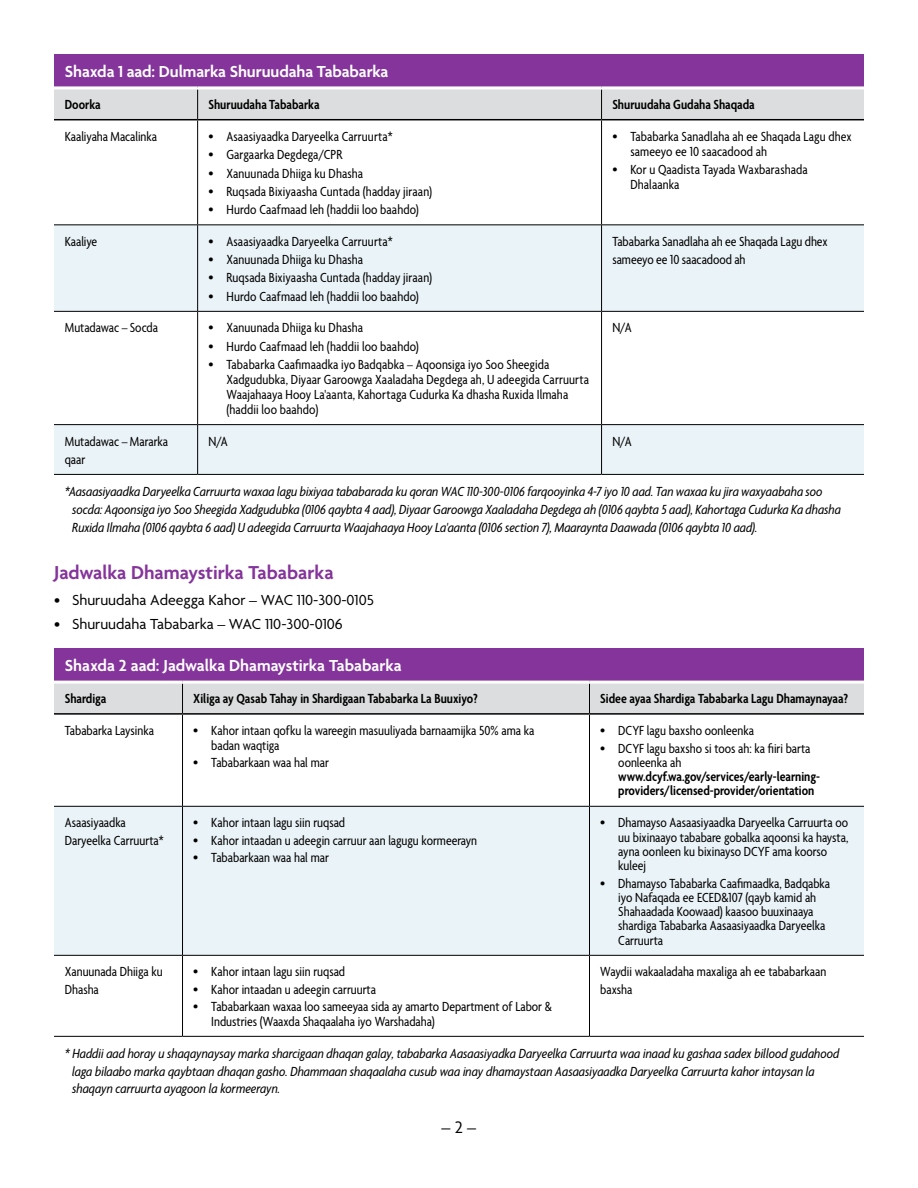
<style>
.page{position:relative;width:918px;height:1188px;background:#fff}
.page>*{position:absolute;margin:0;border:0;box-sizing:border-box;transform-origin:0 0}
.t1{font:600 20.25px "Agenda";color:#84349a}
.t2{font:18px "Agenda";color:#000}
.t3{font:600 17.25px "Agenda";letter-spacing:-.005em;color:#fff}
.t4{font:15.75px "Agenda";color:#000}
.t5{font:condensed 14.25px/14.2px "Agenda";color:#000}
.t6{font:italic condensed 14.25px/18px "Agenda";color:#000}
.t7{font:600 condensed 14.25px/14.2px "Agenda";color:#000}
.s1{font-size:16.5px}
</style>
<div class="page">
<div style="left:54px;top:54px;width:810px;height:34px;background:#84349a"></div>
<div style="left:54px;top:89px;width:810px;height:30px;background:#dcddde"></div>
<svg style="left:54px;top:225px;width:810px;height:249px;fill:#eaf3f7"></svg>
<hr style="left:197px;top:120px;width:1px;height:104px;background:#000">
<hr style="left:601px;top:120px;width:1px;height:104px;background:#000">
<hr style="left:54px;top:224px;width:144px;height:1px;background:#000">
<hr style="left:198px;top:224px;width:404px;height:1px;background:#000">
<hr style="left:197px;top:225px;width:1px;height:86px;background:#000">
<hr style="left:602px;top:224px;width:262px;height:1px;background:#000">
<hr style="left:601px;top:225px;width:1px;height:86px;background:#000">
<hr style="left:197px;top:89px;width:1px;height:30px;background:#000">
<hr style="left:601px;top:89px;width:1px;height:30px;background:#000">
<hr style="left:54px;top:311px;width:144px;height:1px;background:#000">
<hr style="left:198px;top:311px;width:404px;height:1px;background:#000">
<hr style="left:197px;top:312px;width:1px;height:112px;background:#000">
<hr style="left:602px;top:311px;width:262px;height:1px;background:#000">
<hr style="left:601px;top:312px;width:1px;height:112px;background:#000">
<hr style="left:54px;top:424px;width:144px;height:1px;background:#000">
<hr style="left:198px;top:424px;width:404px;height:1px;background:#000">
<hr style="left:197px;top:425px;width:1px;height:49px;background:#000">
<hr style="left:602px;top:424px;width:262px;height:1px;background:#000">
<hr style="left:601px;top:425px;width:1px;height:49px;background:#000">
<hr style="left:54px;top:474px;width:144px;height:1px;background:#000">
<hr style="left:198px;top:474px;width:404px;height:1px;background:#000">
<hr style="left:602px;top:474px;width:262px;height:1px;background:#000">
<hr style="left:54px;top:86px;width:144px;height:3px;background:#fff">
<hr style="left:198px;top:86px;width:404px;height:3px;background:#fff">
<hr style="left:602px;top:86px;width:262px;height:3px;background:#fff">
<hr style="left:54px;top:119px;width:144px;height:1px;background:#000">
<hr style="left:198px;top:119px;width:404px;height:1px;background:#000">
<hr style="left:602px;top:119px;width:262px;height:1px;background:#000">
<div style="left:54px;top:648px;width:810px;height:34px;background:#84349a"></div>
<div style="left:54px;top:807px;width:810px;height:148px;background:#eaf3f7"></div>
<hr style="left:182px;top:715px;width:1px;height:91px;background:#000">
<hr style="left:589px;top:715px;width:1px;height:91px;background:#000">
<hr style="left:54px;top:806px;width:129px;height:1px;background:#000">
<hr style="left:183px;top:806px;width:407px;height:1px;background:#000">
<hr style="left:182px;top:807px;width:1px;height:148px;background:#000">
<hr style="left:590px;top:806px;width:274px;height:1px;background:#000">
<hr style="left:589px;top:807px;width:1px;height:148px;background:#000">
<hr style="left:54px;top:955px;width:129px;height:1px;background:#000">
<hr style="left:183px;top:955px;width:407px;height:1px;background:#000">
<hr style="left:182px;top:956px;width:1px;height:80px;background:#000">
<hr style="left:590px;top:955px;width:274px;height:1px;background:#000">
<hr style="left:589px;top:956px;width:1px;height:80px;background:#000">
<div style="left:54px;top:684px;width:810px;height:29px;background:#dcddde"></div>
<hr style="left:54px;top:1036px;width:129px;height:1px;background:#000">
<hr style="left:183px;top:1036px;width:407px;height:1px;background:#000">
<hr style="left:590px;top:1036px;width:274px;height:1px;background:#000">
<hr style="left:54px;top:681px;width:129px;height:3px;background:#fff">
<hr style="left:183px;top:681px;width:407px;height:3px;background:#fff">
<hr style="left:590px;top:681px;width:274px;height:3px;background:#fff">
<hr style="left:54px;top:713px;width:129px;height:2px;background:#000">
<hr style="left:183px;top:713px;width:407px;height:2px;background:#000">
<hr style="left:590px;top:713px;width:274px;height:2px;background:#000">
<p class="t3" style="left:65px;top:62px;width:325px">Shaxda 1 aad: Dulmarka Shuruudaha Tababarka</p>
<p class="t7" style="left:65px;top:98px;width:37px">Doorka</p>
<p class="t7" style="left:208px;top:98px;width:113px">Shuruudaha Tababarka</p>
<p class="t7" style="left:612px;top:98px;width:144px">Shuruudaha Gudaha Shaqada</p>
<p class="t5" style="left:65px;top:130px;width:94px">Kaaliyaha Macalinka</p>
<p class="t5" style="left:208px;top:130px;width:186px"><span class="s1">•</span> Asaasiyaadka Daryeelka Carruurta*</p>
<p class="t5" style="left:208px;top:149px;width:135px"><span class="s1">•</span> Gargaarka Degdega/CPR</p>
<p class="t5" style="left:208px;top:167px;width:156px"><span class="s1">•</span> Xanuunada Dhiiga ku Dhasha</p>
<p class="t5" style="left:208px;top:185px;width:225px"><span class="s1">•</span> Ruqsada Bixiyaasha Cuntada (hadday jiraan)</p>
<p class="t5" style="left:208px;top:203px;width:212px"><span class="s1">•</span> Hurdo Caafmaad leh (haddii loo baahdo)</p>
<p class="t5" style="left:630px;top:130px;width:223px;line-height:15px;text-indent:-18px"><span class="s1">•</span> Tababarka Sanadlaha ah ee Shaqada Lagu dhex sameeyo ee 10 saacadood ah</p>
<p class="t5" style="left:630px;top:163px;width:179px;line-height:15px;text-indent:-18px"><span class="s1">•</span> Kor u Qaadista Tayada Waxbarashada<br>Dhalaanka</p>
<p class="t5" style="left:65px;top:235px;width:34px">Kaaliye</p>
<p class="t5" style="left:208px;top:235px;width:186px"><span class="s1">•</span> Asaasiyaadka Daryeelka Carruurta*</p>
<p class="t5" style="left:208px;top:253px;width:156px"><span class="s1">•</span> Xanuunada Dhiiga ku Dhasha</p>
<p class="t5" style="left:208px;top:272px;width:225px"><span class="s1">•</span> Ruqsada Bixiyaasha Cuntada (hadday jiraan)</p>
<p class="t5" style="left:208px;top:290px;width:212px"><span class="s1">•</span> Hurdo Caafmaad leh (haddii loo baahdo)</p>
<p class="t5" style="left:65px;top:322px;width:95px">Mutadawac – Socda</p>
<p class="t5" style="left:208px;top:322px;width:156px"><span class="s1">•</span> Xanuunada Dhiiga ku Dhasha</p>
<p class="t5" style="left:208px;top:340px;width:212px"><span class="s1">•</span> Hurdo Caafmaad leh (haddii loo baahdo)</p>
<p class="t5" style="left:226px;top:358px;width:364px;line-height:15px;text-indent:-18px"><span class="s1">•</span> Tababarka Caafimaadka iyo Badqabka – Aqoonsiga iyo Soo Sheegida Xadgudubka, Diyaar Garoowga Xaaladaha Degdega ah, U adeegida Carruurta Waajahaaya Hooy La'aanta, Kahortaga Cudurka Ka dhasha Ruxida Ilmaha (haddii loo baahdo)</p>
<p class="t5" style="left:612px;top:233px;width:217px;line-height:18px">Tababarka Sanadlaha ah ee Shaqada Lagu dhex sameeyo ee 10 saacadood ah</p>
<p class="t5" style="left:612px;top:322px;width:21px">N/A</p>
<p class="t5" style="left:65px;top:433px;width:105px;line-height:18px">Mutadawac – Mararka qaar</p>
<p class="t5" style="left:208px;top:435px;width:21px">N/A</p>
<p class="t5" style="left:612px;top:435px;width:21px">N/A</p>
<p class="t6" style="left:72px;top:483px;width:770px;text-indent:-8px">*Aasaasiyaadka Daryeelka Carruurta waxaa lagu bixiyaa tababarada ku qoran WAC 110-300-0106 farqooyinka 4-7 iyo 10 aad. Tan waxaa ku jira waxyaabaha soo socda: Aqoonsiga iyo Soo Sheegida Xadgudubka (0106 qaybta 4 aad), Diyaar Garoowga Xaaladaha Degdega ah (0106 qaybta 5 aad), Kahortaga Cudurka Ka dhasha<br>Ruxida Ilmaha (0106 qaybta 6 aad) U adeegida Carruurta Waajahaaya Hooy La'aanta (0106 section 7), Maaraynta Daawada (0106 qaybta 10 aad).</p>
<h1 class="t1" style="left:54px;top:562px;width:281px">Jadwalka Dhamaystirka Tababarka</h1>
<p class="t4" style="left:54px;top:591px;width:322px"><span class="s1">•</span> Shuruudaha Adeegga Kahor – WAC 110-300-0105</p>
<p class="t4" style="left:54px;top:615px;width:290px"><span class="s1">•</span> Shuruudaha Tababarka – WAC 110-300-0106</p>
<p class="t3" style="left:65px;top:657px;width:338px">Shaxda 2 aad: Jadwalka Dhamaystirka Tababarka</p>
<p class="t7" style="left:65px;top:692px;width:43px">Shardiga</p>
<p class="t7" style="left:193px;top:692px;width:286px">Xiliga ay Qasab Tahay in Shardigaan Tababarka La Buuxiyo?</p>
<p class="t7" style="left:600px;top:692px;width:250px">Sidee ayaa Shardiga Tababarka Lagu Dhamaynayaa?</p>
<p class="t5" style="left:65px;top:724px;width:91px">Tababarka Laysinka</p>
<p class="t5" style="left:211px;top:724px;width:325px;text-indent:-18px"><span class="s1">•</span> Kahor intaan qofku la wareegin masuuliyada barnaamijka 50% ama ka badan waqtiga</p>
<p class="t5" style="left:193px;top:756px;width:137px"><span class="s1">•</span> Tababarkaan waa hal mar</p>
<p class="t5" style="left:600px;top:724px;width:155px"><span class="s1">•</span> DCYF lagu baxsho oonleenka</p>
<p class="t5" style="left:618px;top:742px;width:194px;text-indent:-18px"><span class="s1">•</span> DCYF lagu baxsho si toos ah: ka fiiri barta oonleenka ah</p>
<p class="t7" style="left:618px;top:770px;width:203px">www.dcyf.wa.gov/services/early-learning&shy;providers/licensed-provider/orientation</p>
<p class="t5" style="left:65px;top:815px;width:100px;line-height:17.2px">Asaasiyaadka<br>Daryeelka Carruurta*</p>
<p class="t5" style="left:193px;top:816px;width:153px"><span class="s1">•</span> Kahor intaan lagu siin ruqsad</p>
<p class="t5" style="left:193px;top:834px;width:285px"><span class="s1">•</span> Kahor intaadan u adeegin carruur aan lagugu kormeerayn</p>
<p class="t5" style="left:193px;top:851px;width:137px"><span class="s1">•</span> Tababarkaan waa hal mar</p>
<p class="t5" style="left:65px;top:964px;width:99px;line-height:17.2px">Xanuunada Dhiiga ku<br>Dhasha</p>
<p class="t5" style="left:193px;top:966px;width:153px"><span class="s1">•</span> Kahor intaan lagu siin ruqsad</p>
<p class="t5" style="left:193px;top:983px;width:184px"><span class="s1">•</span> Kahor intaadan u adeegin carruurta</p>
<p class="t5" style="left:211px;top:1000px;width:342px;text-indent:-18px"><span class="s1">•</span> Tababarkaan waxaa loo sameeyaa sida ay amarto Department of Labor &amp;<br>Industries (Waaxda Shaqaalaha iyo Warshadaha)</p>
<p class="t5" style="left:618px;top:816px;width:232px;text-indent:-18px"><span class="s1">•</span> Dhamayso Aasaasiyaadka Daryeelka Carruurta oo uu bixinaayo tababare gobalka aqoonsi ka haysta, ayna oonleen ku bixinayso DCYF ama koorso kuleej</p>
<p class="t5" style="left:618px;top:877px;width:213px;text-indent:-18px"><span class="s1">•</span> Dhamayso Tababarka Caafimaadka, Badqabka iyo Nafaqada ee ECED&amp;107 (qayb kamid ah Shahaadada Koowaad) kaasoo buuxinaaya shardiga Tababarka Aasaasiyaadka Daryeelka Carruurta</p>
<p class="t5" style="left:600px;top:964px;width:227px;line-height:17.2px">Waydii wakaaladaha maxaliga ah ee tababarkaan baxsha</p>
<p class="t6" style="left:72px;top:1045px;width:769px;line-height:17.2px;text-indent:-8px">* Haddii aad horay u shaqaynaysay marka sharcigaan dhaqan galay, tababarka Aasaasiyadka Daryeelka Carruurta waa inaad ku gashaa sadex billood gudahood laga bilaabo marka qaybtaan dhaqan gasho. Dhammaan shaqaalaha cusub waa inay dhamaystaan Aasaasiyaadka Daryeelka Carruurta kahor intaysan la shaqayn carruurta ayagoon la kormeerayn.</p>
<p class="t2" style="left:442px;top:1118px;width:36px">– 2 –</p>
</div>
